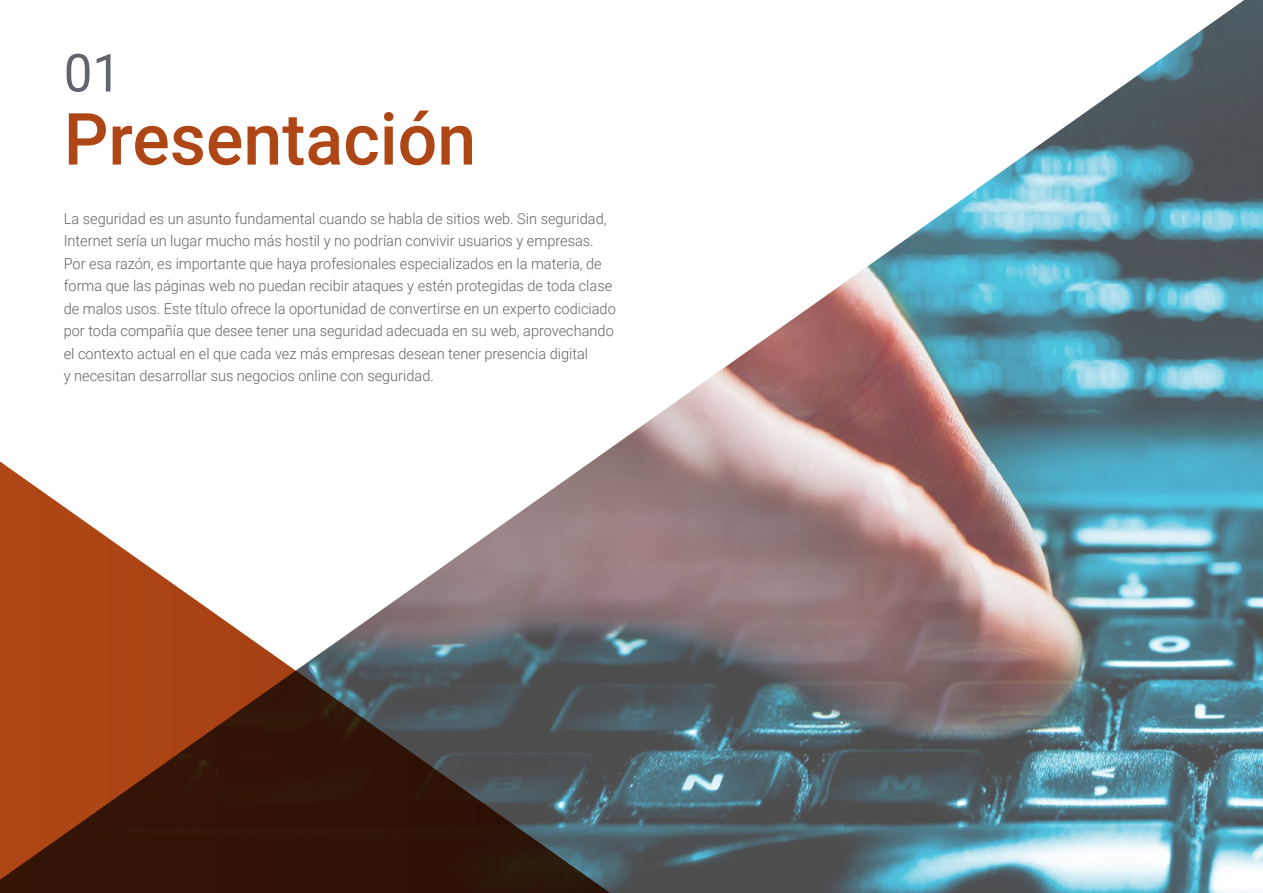
<style>
.page{position:relative;width:1263px;height:893px;background:#fff}
.page>*{position:absolute;margin:0;border:0;box-sizing:border-box;transform-origin:0 0}
.t1{font:500 72px "Roboto";color:#ae4615}
.t2{font:52.5px "Roboto";color:#61646a}
.t3{font:300 15px/22.5px "Roboto";color:#61646a}
</style>
<div class="page">
<img style="left:613px;top:0;width:650px;height:893px">
<svg style="left:0;top:446px;width:640px;height:447px"></svg>
<h2 class="t2" style="left:64px;top:36px;width:59px">01</h2>
<h1 class="t1" style="left:64px;top:89px;width:414px">Presentación</h1>
<p class="t3" style="left:64px;top:207px;width:553px">La seguridad es un asunto fundamental cuando se habla de sitios web. Sin seguridad, Internet sería un lugar mucho más hostil y no podrían convivir usuarios y empresas.<br>Por esa razón, es importante que haya profesionales especializados en la materia, de forma que las páginas web no puedan recibir ataques y estén protegidas de toda clase de malos usos. Este título ofrece la oportunidad de convertirse en un experto codiciado por toda compañía que desee tener una seguridad adecuada en su web, aprovechando el contexto actual en el que cada vez más empresas desean tener presencia digital<br>y necesitan desarrollar sus negocios online con seguridad.</p>
</div>
